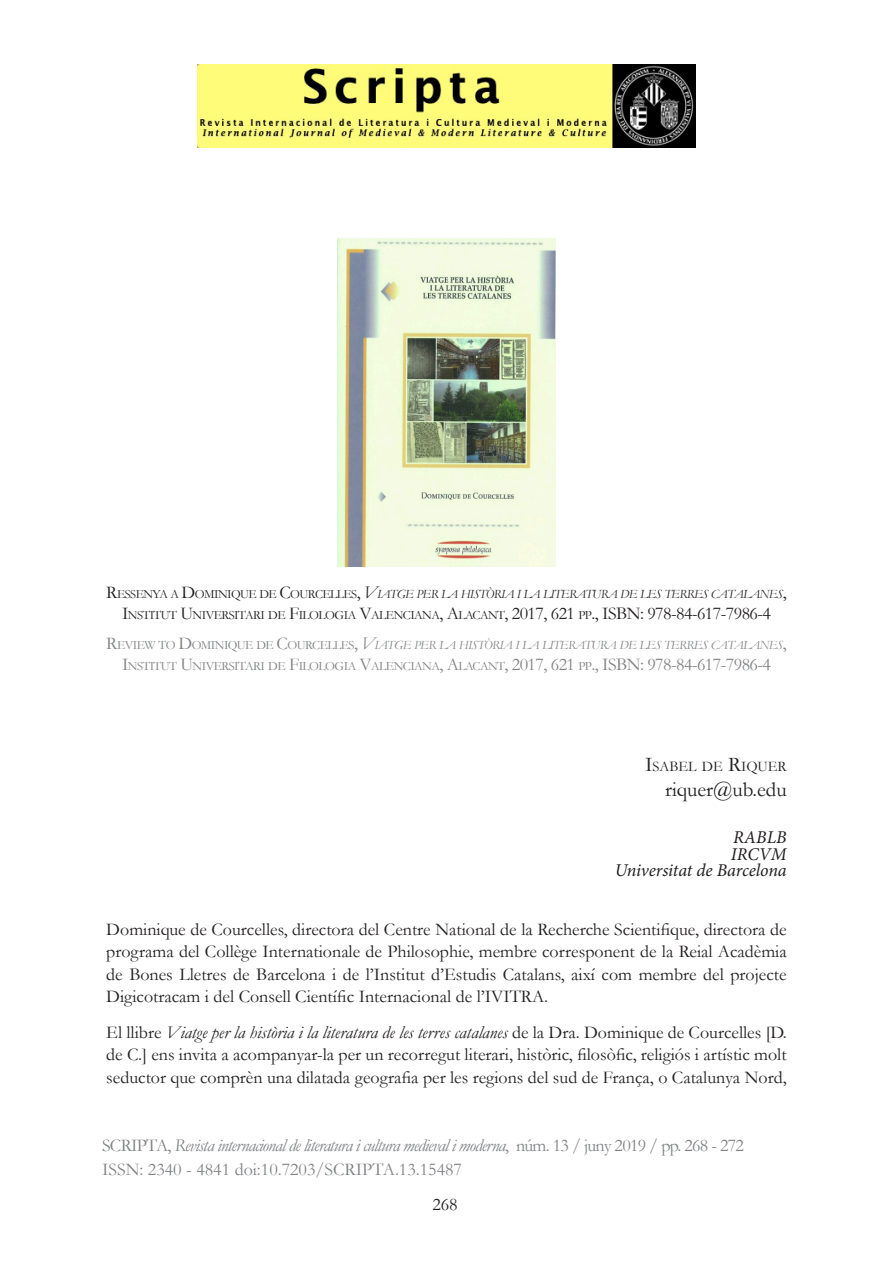
<style>
.page{position:relative;width:893px;height:1263px;background:#fff}
.page>*{position:absolute;margin:0;border:0;box-sizing:border-box;transform-origin:0 0}
.t1{font:21px "Garamond";color:#231f20}
.text_normal{font:18px/22.5px "Garamond";color:#231f20;text-align:justify}
.t2{font:18px/23.2px "Garamond";color:#808285}
.t3{font:italic 18px "Minion Pro";letter-spacing:-.005em;color:#231f20}
.t4{font:14.7px "Garamond";color:#231f20}
.títol_ressenya{font:12.6px/21px "Garamond";letter-spacing:-.045em;color:#231f20;text-align:center}
.títol_ressenya-2{font:12.6px/21px "Garamond";letter-spacing:-.045em;color:#808285;text-align:center}
.s1{font-size:18px}
.s2{font-style:italic;font-size:18px}
.s3{font-style:italic}
.s4{font-size:21px}
</style>
<div class="page">
<img style="left:197px;top:64px;width:499px;height:84px">
<img style="left:337px;top:238px;width:219px;height:329px">
<p class="títol_ressenya" style="left:106px;top:584px;width:682px"><span class="s1">R</span>ESSENYA A <span class="s1">D</span>OMINIQUE DE <span class="s1">C</span>OURCELLES<span class="s1">,</span> <span class="s2">V</span><span class="s3">IATGE PER LA HISTÒRIA I LA LITERATURA DE LES TERRES CATALANES</span><span class="s1">,<br>I</span>NSTITUT <span class="s1">U</span>NIVERSITARI DE <span class="s1">F</span>ILOLOGIA <span class="s1">V</span>ALENCIANA<span class="s1">, A</span>LACANT<span class="s1">, 2017, 621</span> PP<span class="s1">., ISBN : 978-84-617-7986-4</span></p>
<p class="títol_ressenya-2" style="left:106px;top:635px;width:682px"><span class="s1">R</span>EVIEW TO <span class="s1">D</span>OMINIQUE DE <span class="s1">C</span>OURCELLES<span class="s1">,</span> <span class="s2">V</span><span class="s3">IATGE PER LA HISTÒRIA I LA LITERATURA DE LES TERRES CATALANES</span><span class="s1">,<br>I</span>NSTITUT <span class="s1">U</span>NIVERSITARI DE <span class="s1">F</span>ILOLOGIA <span class="s1">V</span>ALENCIANA<span class="s1">, A</span>LACANT<span class="s1">, 2017, 621</span> PP<span class="s1">., ISBN : 978-84-617-7986-4</span></p>
<p class="t4" style="left:645px;top:757px;width:143px"><span class="s4">I</span>SABEL DE <span class="s4">R</span>IQUER</p>
<p class="t1" style="left:665px;top:777px;width:123px">riquer@ub.edu</p>
<p class="t3" style="left:733px;top:825px;width:55px">RABLB</p>
<p class="t3" style="left:731px;top:842px;width:57px">IRCVM</p>
<p class="t3" style="left:615px;top:858px;width:173px">Universitat de Barcelona</p>
<p class="text_normal" style="left:106px;top:918px;width:682px">Dominique de Courcelles, directora del Centre National de la Recherche Scientifique, directora de programa del Collège Internationale de Philosophie, membre corresponent de la Reial Acadèmia de Bones Lletres de Barcelona i de l’Institut d’Estudis Catalans, així com membre del projecte Digicotracam i del Consell Científic Internacional de l’IVITRA.</p>
<p class="text_normal" style="left:106px;top:1020px;width:682px">El llibre <span class="s3">Viatge per la història i la literatura de les terres catalanes</span> de la Dra. Dominique de Courcelles [D. de C.] ens invita a acompanyar-la per un recorregut literari, històric, filosòfic, religiós i artístic molt seductor que comprèn una dilatada geografia per les regions del sud de França, o Catalunya Nord,</p>
<p class="t2" style="left:102px;top:1134px;width:643px">SCRIPTA, <span class="s3">Revista internacional de literatura i cultura medieval i moderna</span>, núm. 13 / juny 2019 / pp. 268 - 272<br>ISSN: 2340 - 4841 doi:10.7203/SCRIPTA.13.15487</p>
<p class="text_normal" style="left:432px;top:1192px;width:27px">268</p>
</div>
